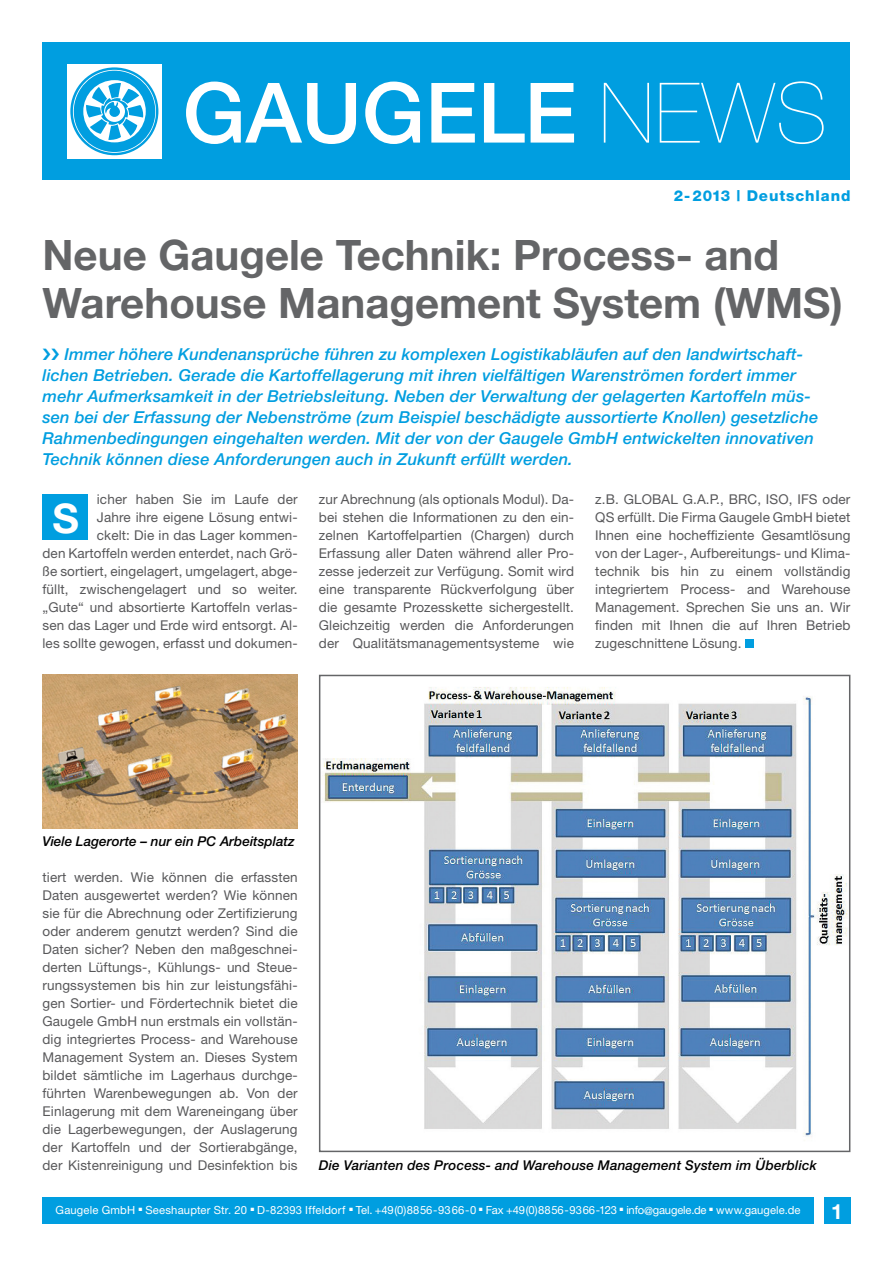
<style>
.page{position:relative;width:893px;height:1263px;background:#fff}
.page>*{position:absolute;margin:0;border:0;box-sizing:border-box;transform-origin:0 0}
.t1{font:700 42px/48px "Helvetica Neue";color:#646567}
.t2{font:700 40.8px "Helvetica Neue";color:#fff}
.t3{font:700 21px "Helvetica Neue";color:#fff}
.t4{font:italic 500 16.5px/21px "Helvetica Neue";letter-spacing:.01em;color:#009ee0}
.t5{font:800 15px "Helvetica Neue";letter-spacing:.06em;color:#009ee0}
.t6{font:13.5px/18px "Helvetica Neue";letter-spacing:.01em;color:#58585a;text-align:justify}
.t7{font:italic 500 13.5px "Helvetica Neue";letter-spacing:.01em;color:#000}
.t8{font:11.25px "Helvetica Neue";letter-spacing:.01em;color:#fff}
</style>
<div class="page">
<div style="left:43px;top:1197px;width:771px;height:27px;background:#009ee0"></div>
<div style="left:824px;top:1197px;width:26px;height:27px;background:#009ee0"></div>
<div style="left:43px;top:43px;width:807px;height:137px;background:#009ee0"></div>
<svg style="left:604px;top:81px;width:220px;height:63px"></svg>
<div style="left:68px;top:64px;width:94px;height:94px;background:#fff"></div>
<svg style="left:70px;top:67px;width:88px;height:88px"></svg>
<svg style="left:73px;top:70px;width:83px;height:83px"></svg>
<div style="left:74px;top:71px;width:81px;height:81px;background:#009ee0;border-radius:50%"></div>
<svg style="left:83px;top:80px;width:63px;height:62px"></svg>
<svg style="left:86px;top:83px;width:58px;height:57px"></svg>
<svg style="left:186px;top:82px;width:170px;height:62px"></svg>
<svg style="left:365px;top:82px;width:55px;height:62px"></svg>
<svg style="left:431px;top:83px;width:44px;height:60px"></svg>
<svg style="left:484px;top:83px;width:41px;height:60px"></svg>
<svg style="left:531px;top:83px;width:43px;height:60px"></svg>
<div style="left:745px;top:639px;width:9px;height:9px;background:#009ee0"></div>
<div style="left:43px;top:494px;width:45px;height:46px;background:#009ee0"></div>
<img style="left:43px;top:675px;width:255px;height:153px">
<img style="left:323px;top:687px;width:524px;height:450px">
<div style="left:319px;top:675px;width:531px;height:477px;border:2px solid #646567"></div>
<p class="t5" style="left:674px;top:186px;width:178px">2-2013 | Deutschland</p>
<h1 class="t1" style="left:43px;top:230px;width:802px">Neue Gaugele Technik: Process- and<br>Warehouse Management System (WMS)</h1>
<p class="t4" style="left:43px;top:344px;width:777px;text-indent:22px">Immer höhere Kundenansprüche führen zu komplexen Logistikabläufen auf den landwirtschaft&shy;lichen Betrieben. Gerade die Kartoffellagerung mit ihren vielfältigen Warenströmen fordert immer mehr Aufmerksamkeit in der Betriebsleitung. Neben der Verwaltung der gelagerten Kartoffeln müs&shy;sen bei der Erfassung der Nebenströme (zum Beispiel beschädigte aussortierte Knollen) gesetzliche Rahmenbedingungen eingehalten werden. Mit der von der Gaugele GmbH entwickelten innovativen Technik können diese Anforderungen auch in Zukunft erfüllt werden.</p>
<h2 class="t2" style="left:53px;top:493px;width:28px">S</h2>
<p class="t6" style="left:319px;top:490px;width:257px">zur Abrechnung (als optionals Modul). Da&shy;bei stehen die Informationen zu den ein&shy;zelnen Kartoffelpartien (Chargen) durch Erfassung aller Daten während aller Pro&shy;zesse jederzeit zur Verfügung. Somit wird eine transparente Rückverfolgung über die gesamte Prozesskette sichergestellt.<br>Gleichzeitig werden die Anforderungen der Qualitätsmanagementsysteme wie</p>
<p class="t6" style="left:595px;top:490px;width:257px">z.B. GLOBAL G.A.P., BRC, ISO, IFS oder QS erfüllt. Die Firma Gaugele GmbH bietet Ihnen eine hocheffiziente Gesamtlösung von der Lager-, Aufbereitungs- und Klima&shy;technik bis hin zu einem vollständig integriertem Process- and Warehouse Management. Sprechen Sie uns an. Wir finden mit Ihnen die auf Ihren Betrieb zugeschnittene Lösung.</p>
<p class="t6" style="left:43px;top:490px;width:257px;text-align:right">icher haben Sie im Laufe der<br>Jahre ihre eigene Lösung entwi-<br>ckelt: Die in das Lager kommen-<br>den Kartoffeln werden enterdet, nach Grö&shy;ße sortiert, eingelagert, umgelagert, abge&shy;füllt, zwischengelagert und so weiter. „Gute“ und absortierte Kartoffeln verlas&shy;sen das Lager und Erde wird entsorgt. Al&shy;les sollte gewogen, erfasst und dokumen-</p>
<p class="t7" style="left:43px;top:833px;width:253px">Viele Lagerorte – nur ein PC Arbeitsplatz</p>
<p class="t6" style="left:43px;top:868px;width:257px">tiert werden. Wie können die erfassten Daten ausgewertet werden? Wie können sie für die Abrechnung oder Zertifizierung oder anderem genutzt werden? Sind die Daten sicher? Neben den maßgeschnei&shy;derten Lüftungs-, Kühlungs- und Steue&shy;rungssystemen bis hin zur leistungsfähi&shy;gen Sortier- und Fördertechnik bietet die Gaugele GmbH nun erstmals ein vollstän&shy;dig integriertes Process- and Warehouse Management System an. Dieses System bildet sämtliche im Lagerhaus durchge&shy;führten Warenbewegungen ab. Von der Einlagerung mit dem Wareneingang über die Lagerbewegungen, der Auslagerung der Kartoffeln und der Sortierabgänge, der Kistenreinigung und Desinfektion bis</p>
<p class="t7" style="left:319px;top:1157px;width:499px">Die Varianten des Process- and Warehouse Management System im Überblick</p>
<p class="t8" style="left:56px;top:1203px;width:746px">Gaugele GmbH Seeshaupter Str. 20 D-82393 Iffeldorf Tel. +49(0)8856-9366-0 Fax +49(0)8856-9366-123 info@gaugele.de www.gaugele.de</p>
<h3 class="t3" style="left:831px;top:1198px;width:13px">1</h3>
</div>
